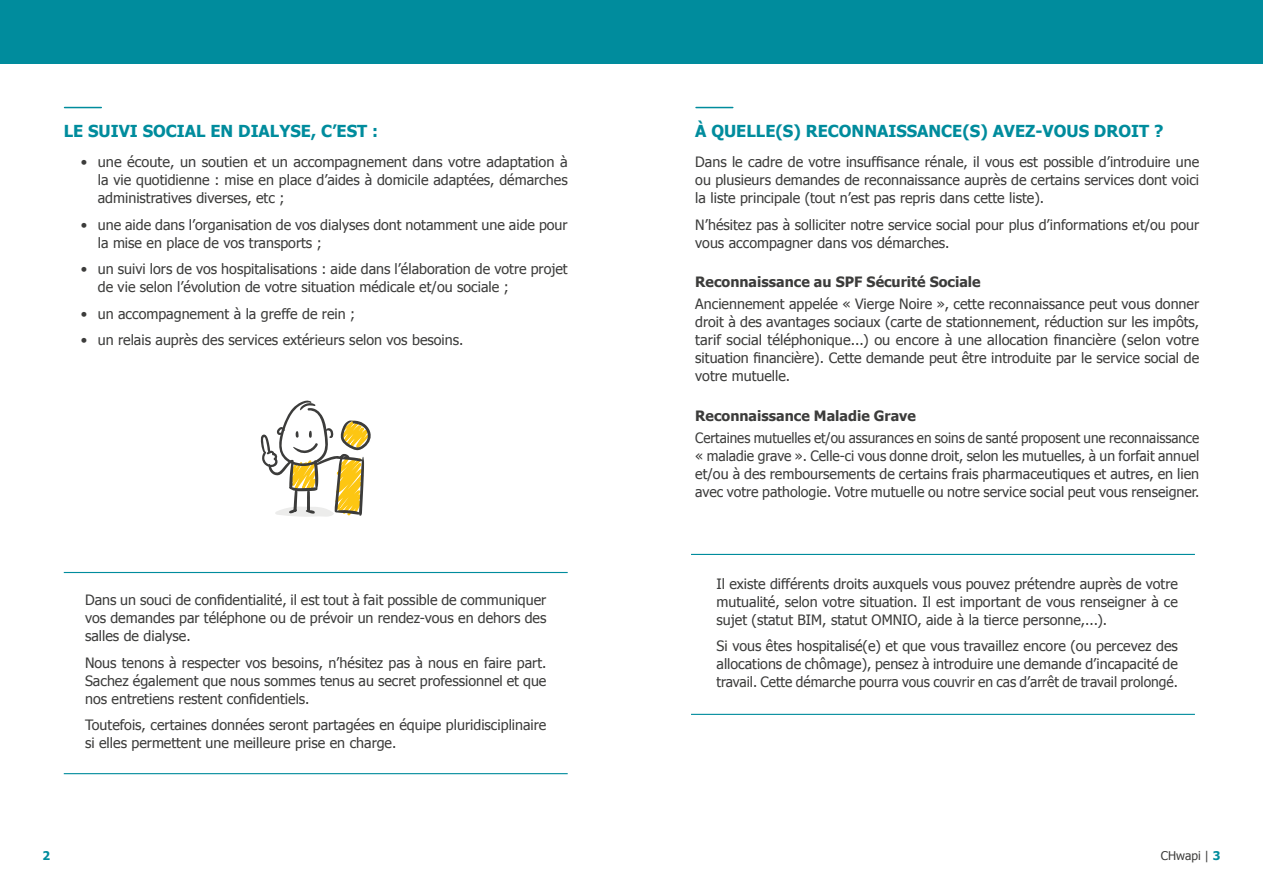
<style>
.page{position:relative;width:1263px;height:893px;background:#fff}
.page>*{position:absolute;margin:0;border:0;box-sizing:border-box;transform-origin:0 0}
.t1{font:700 16.5px "Tahoma";color:#008c9d}
.t2{font:14.25px/18px "Tahoma";color:#3c3c3b;text-align:justify}
.t3{font:14.25px/18px "Tahoma";color:#3c3c3b;text-align:justify;scale:.95 1}
.t4{font:700 14.25px "Tahoma";color:#3c3c3b}
.t5{font:12px "Tahoma";color:#3c3c3b}
.t6{font:700 12px "Tahoma";color:#008c9d}
.s1{font-weight:700;color:#008c9d}
</style>
<div class="page">
<div style="left:0;top:0;width:1263px;height:64px;background:#008c9d"></div>
<hr style="left:65px;top:107px;width:36px;height:1px;background:#008c9d">
<hr style="left:696px;top:107px;width:37px;height:1px;background:#008c9d">
<hr style="left:64px;top:572px;width:504px;height:1px;background:#008c9d">
<hr style="left:64px;top:773px;width:504px;height:1px;background:#008c9d">
<hr style="left:691px;top:714px;width:504px;height:1px;background:#008c9d">
<hr style="left:691px;top:554px;width:504px;height:1px;background:#008c9d">
<svg style="left:260px;top:400px;width:111px;height:117px"></svg>
<p class="t1" style="left:64px;top:119px;width:316px">LE SUIVI SOCIAL EN DIALYSE, C’EST :</p>
<p class="t2" style="left:98px;top:153px;width:471px;text-indent:-17px">• une écoute, un soutien et un accompagnement dans votre adaptation à la vie quotidienne : mise en place d’aides à domicile adaptées, démarches administratives diverses, etc ;</p>
<p class="t2" style="left:98px;top:215px;width:471px;text-indent:-17px">• une aide dans l’organisation de vos dialyses dont notamment une aide pour la mise en place de vos transports ;</p>
<p class="t2" style="left:98px;top:260px;width:471px;text-indent:-17px">• un suivi lors de vos hospitalisations : aide dans l’élaboration de votre projet de vie selon l’évolution de votre situation médicale et/ou sociale ;</p>
<p class="t2" style="left:81px;top:304px;width:276px">• un accompagnement à la greffe de rein ;</p>
<p class="t2" style="left:81px;top:331px;width:384px">• un relais auprès des services extérieurs selon vos besoins.</p>
<p class="t2" style="left:85px;top:590px;width:463px">Dans un souci de confidentialité, il est tout à fait possible de communiquer vos demandes par téléphone ou de prévoir un rendez-vous en dehors des salles de dialyse.</p>
<p class="t2" style="left:85px;top:653px;width:463px">Nous tenons à respecter vos besoins, n’hésitez pas à nous en faire part.<br>Sachez également que nous sommes tenus au secret professionnel et que nos entretiens restent confidentiels.</p>
<p class="t2" style="left:85px;top:715px;width:463px">Toutefois, certaines données seront partagées en équipe pluridisciplinaire si elles permettent une meilleure prise en charge.</p>
<p class="t1" style="left:695px;top:119px;width:470px">À QUELLE(S) RECONNAISSANCE(S) AVEZ-VOUS DROIT ?</p>
<p class="t2" style="left:695px;top:153px;width:505px">Dans le cadre de votre insuffisance rénale, il vous est possible d’introduire une ou plusieurs demandes de reconnaissance auprès de certains services dont voici la liste principale (tout n’est pas repris dans cette liste).</p>
<p class="t2" style="left:695px;top:215px;width:505px">N’hésitez pas à solliciter notre service social pour plus d’informations et/ou pour vous accompagner dans vos démarches.</p>
<p class="t4" style="left:695px;top:272px;width:287px">Reconnaissance au SPF Sécurité Sociale</p>
<p class="t2" style="left:695px;top:295px;width:505px">Anciennement appelée « Vierge Noire », cette reconnaissance peut vous donner droit à des avantages sociaux (carte de stationnement, réduction sur les impôts, tarif social téléphonique...) ou encore à une allocation financière (selon votre situation financière). Cette demande peut être introduite par le service social de votre mutuelle.</p>
<p class="t4" style="left:695px;top:405px;width:222px">Reconnaissance Maladie Grave</p>
<p class="t3" style="left:695px;top:428px;width:532px">Certaines mutuelles et/ou assurances en soins de santé proposent une reconnaissance « maladie grave ». Celle-ci vous donne droit, selon les mutuelles, à un forfait annuel et/ou à des remboursements de certains frais pharmaceutiques et autres, en lien avec votre pathologie. Votre mutuelle ou notre service social peut vous renseigner.</p>
<p class="t2" style="left:716px;top:574px;width:463px">Il existe différents droits auxquels vous pouvez prétendre auprès de votre mutualité, selon votre situation. Il est important de vous renseigner à ce sujet (statut BIM, statut OMNIO, aide à la tierce personne,...).</p>
<p class="t2" style="left:716px;top:637px;width:463px">Si vous êtes hospitalisé(e) et que vous travaillez encore (ou percevez des allocations de chômage), pensez à introduire une demande d’incapacité de travail. Cette démarche pourra vous couvrir en cas d’arrêt de travail prolongé.</p>
<p class="t6" style="left:43px;top:847px;width:9px">2</p>
<p class="t5" style="left:1161px;top:847px;width:61px">CHwapi | <span class="s1">3</span></p>
</div>
